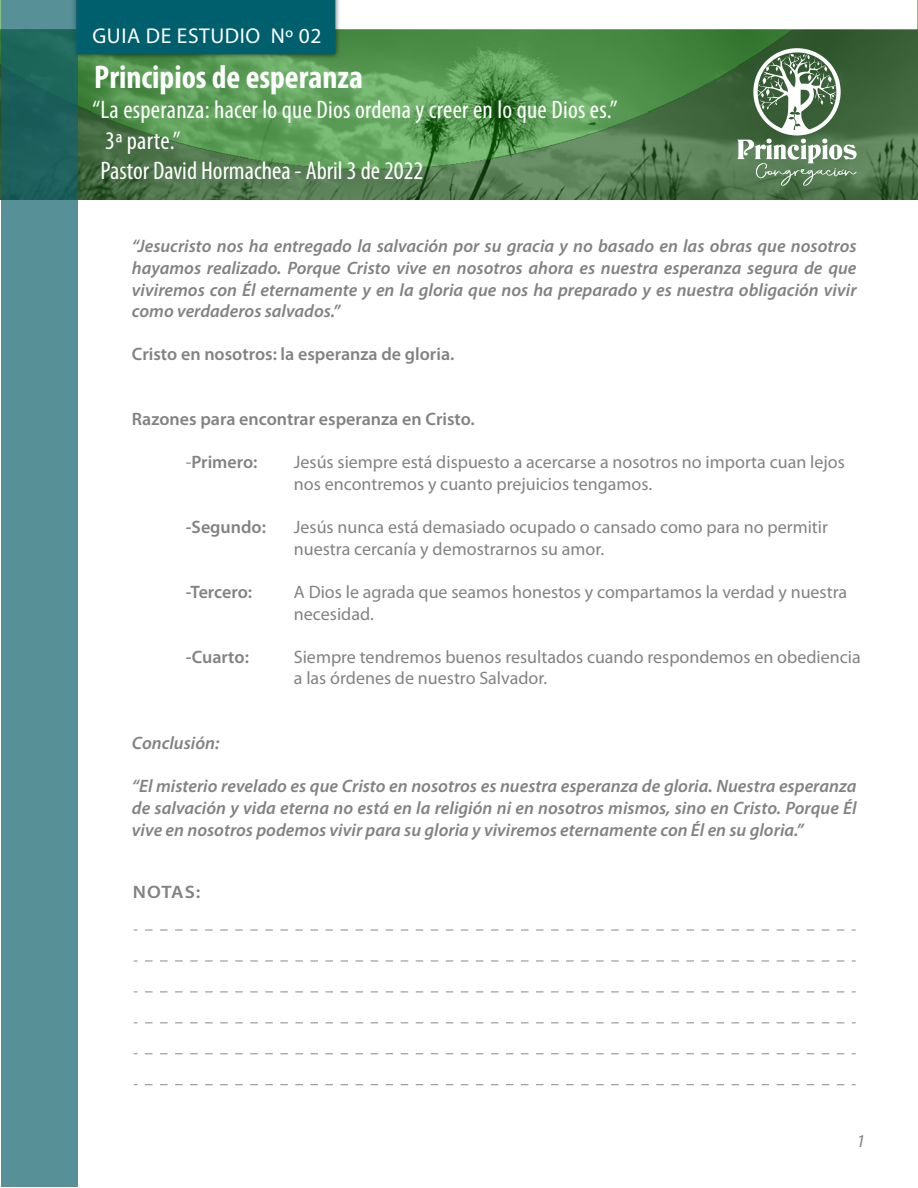
<style>
.page{position:relative;width:918px;height:1188px;background:#fff}
.page>*{position:absolute;margin:0;border:0;box-sizing:border-box;transform-origin:0 0}
.t1{font:700 condensed 33px "Myriad Pro";color:#fff}
.t2{font:condensed 25.5px/30.6px "Myriad Pro";letter-spacing:.01em;color:#fff}
.t3{font:21.45px "Myriad Pro";letter-spacing:.025em;color:#fff}
.t4{font:italic 600 18px/21.6px "Myriad Pro";color:#828282;text-align:justify}
.t5{font:18px/21.6px "Myriad Pro";color:#828282}
.t6{font:600 18px "Myriad Pro";color:#828282}
.t7{font:600 18px "Myriad Pro";color:#828282;scale:1.09 1}
.t8{font:italic 18px "Myriad Pro";color:#828282}
.s1{font-weight:400}
</style>
<div class="page">
<img style="left:0;top:0;width:918px;height:199px">
<svg style="left:1px;top:0;width:76px;height:1187px;fill:#589098"></svg>
<svg style="left:145px;top:930px;width:711px;height:1px"></svg>
<svg style="left:145px;top:961px;width:711px;height:1px"></svg>
<svg style="left:145px;top:992px;width:711px;height:1px"></svg>
<svg style="left:145px;top:1022px;width:711px;height:1px"></svg>
<svg style="left:145px;top:1053px;width:711px;height:1px"></svg>
<svg style="left:145px;top:1084px;width:711px;height:1px"></svg>
<svg style="left:737px;top:48px;width:120px;height:138px"></svg>
<p class="t3" style="left:93px;top:22px;width:231px">GUIA DE ESTUDIO Nº 02</p>
<h1 class="t1" style="left:94px;top:57px;width:270px">Principios de esperanza</h1>
<h2 class="t2" style="left:101px;top:94px;width:519px;text-indent:-8px">“La esperanza: hacer lo que Dios ordena y creer en lo que Dios es.”<br>3ª parte.”<br>Pastor David Hormachea - Abril 3 de 2022</h2>
<p class="t4" style="left:132px;top:235px;width:726px">“Jesucristo nos ha entregado la salvación por su gracia y no basado en las obras que nosotros hayamos realizado. Porque Cristo vive en nosotros ahora es nuestra esperanza segura de que viviremos con Él eternamente y en la gloria que nos ha preparado y es nuestra obligación vivir como verdaderos salvados.”</p>
<p class="t6" style="left:132px;top:343px;width:324px">Cristo en nosotros: la esperanza de gloria.</p>
<p class="t6" style="left:132px;top:408px;width:344px">Razones para encontrar esperanza en Cristo.</p>
<p class="t6" style="left:186px;top:451px;width:73px"><span class="s1">-</span>Primero:</p>
<p class="t5" style="left:294px;top:451px;width:552px">Jesús siempre está dispuesto a acercarse a nosotros no importa cuan lejos nos encontremos y cuanto prejuicios tengamos.</p>
<p class="t6" style="left:186px;top:516px;width:82px">-Segundo:</p>
<p class="t5" style="left:294px;top:516px;width:536px">Jesús nunca está demasiado ocupado o cansado como para no permitir nuestra cercanía y demostrarnos su amor.</p>
<p class="t6" style="left:186px;top:580px;width:68px">-Tercero:</p>
<p class="t5" style="left:294px;top:581px;width:555px">A Dios le agrada que seamos honestos y compartamos la verdad y nuestra necesidad.</p>
<p class="t6" style="left:186px;top:645px;width:65px">-Cuarto:</p>
<p class="t5" style="left:294px;top:646px;width:568px">Siempre tendremos buenos resultados cuando respondemos en obediencia a las órdenes de nuestro Salvador.</p>
<p class="t4" style="left:132px;top:732px;width:89px">Conclusión:</p>
<p class="t4" style="left:132px;top:775px;width:726px">“El misterio revelado es que Cristo en nosotros es nuestra esperanza de gloria. Nuestra esperanza de salvación y vida eterna no está en la religión ni en nosotros mismos, sino en Cristo. Porque Él vive en nosotros podemos vivir para su gloria y viviremos eternamente con Él en su gloria.”</p>
<p class="t7" style="left:133px;top:881px;width:63px">NOTAS:</p>
<p class="t8" style="left:857px;top:1130px;width:10px">1</p>
</div>
